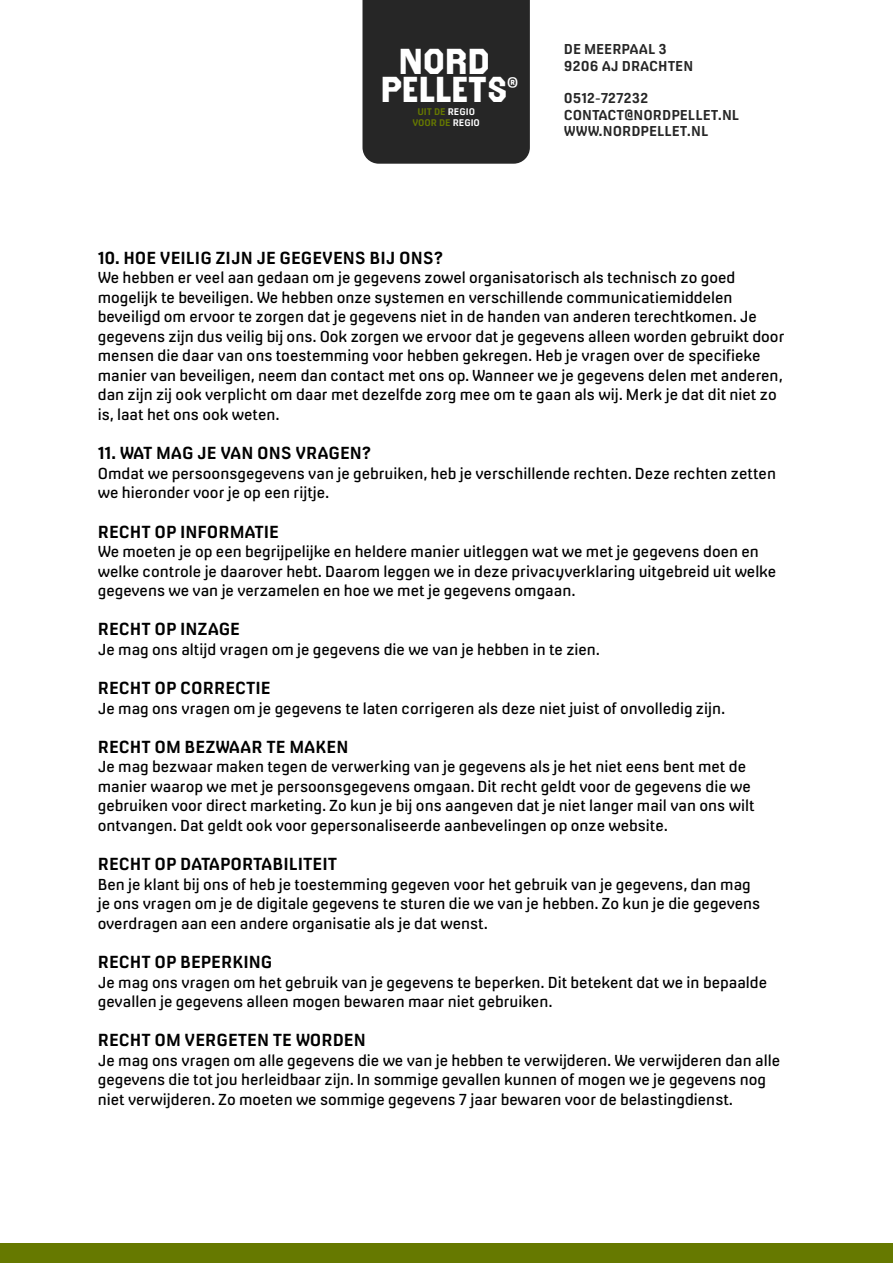
<style>
.page{position:relative;width:893px;height:1263px;background:#fff}
.page>*{position:absolute;margin:0;border:0;box-sizing:border-box;transform-origin:0 0}
.t1{font:31.65px/27.8px "Vintage Gothic";color:#fff;text-align:center;scale:1.16 1}
.t2{font:700 16.5px "Milibus Rg";color:#000}
.t3{font:15px/19.5px "Milibus Rg";color:#000}
.t4{font:700 13.5px/16.5px "Milibus Rg";color:#262626}
.t5{font:700 9.15px/10.4px "Milibus Rg";color:#667900;text-align:center}
.s1{color:#fff}
</style>
<div class="page">
<div style="left:362px;top:0;width:168px;height:164px;background:#262626"></div>
<div style="left:0;top:1243px;width:893px;height:20px;background:#667900"></div>
<h1 class="t1" style="left:383px;top:47px;width:119px">NORD<br>PELLETS<sup>®</sup></h1>
<p class="t5" style="left:412px;top:107px;width:69px">UIT DE <span class="s1">REGIO<br></span>VOOR DE <span class="s1">REGIO</span></p>
<p class="t4" style="left:564px;top:41px;width:131px">DE MEERPAAL 3<br>9206 AJ DRACHTEN</p>
<p class="t4" style="left:564px;top:90px;width:177px">0512-727232<br>CONTACT@NORDPELLET.NL<br>WWW.NORDPELLET.NL</p>
<p class="t2" style="left:98px;top:248px;width:347px">10. HOE VEILIG ZIJN JE GEGEVENS BIJ ONS?</p>
<p class="t3" style="left:98px;top:268px;width:688px">We hebben er veel aan gedaan om je gegevens zowel organisatorisch als technisch zo goed mogelijk te beveiligen. We hebben onze systemen en verschillende communicatiemiddelen beveiligd om ervoor te zorgen dat je gegevens niet in de handen van anderen terechtkomen. Je gegevens zijn dus veilig bij ons. Ook zorgen we ervoor dat je gegevens alleen worden gebruikt door mensen die daar van ons toestemming voor hebben gekregen. Heb je vragen over de specifieke manier van beveiligen, neem dan contact met ons op. Wanneer we je gegevens delen met anderen, dan zijn zij ook verplicht om daar met dezelfde zorg mee om te gaan als wij. Merk je dat dit niet zo is, laat het ons ook weten.</p>
<p class="t2" style="left:98px;top:443px;width:275px">11. WAT MAG JE VAN ONS VRAGEN?</p>
<p class="t3" style="left:98px;top:463px;width:680px">Omdat we persoonsgegevens van je gebruiken, heb je verschillende rechten. Deze rechten zetten we hieronder voor je op een rijtje.</p>
<p class="t2" style="left:98px;top:521px;width:183px">RECHT OP INFORMATIE</p>
<p class="t3" style="left:98px;top:542px;width:680px">We moeten je op een begrijpelijke en heldere manier uitleggen wat we met je gegevens doen en welke controle je daarover hebt. Daarom leggen we in deze privacyverklaring uitgebreid uit welke gegevens we van je verzamelen en hoe we met je gegevens omgaan.</p>
<p class="t2" style="left:98px;top:619px;width:144px">RECHT OP INZAGE</p>
<p class="t3" style="left:98px;top:639px;width:504px">Je mag ons altijd vragen om je gegevens die we van je hebben in te zien.</p>
<p class="t2" style="left:98px;top:678px;width:174px">RECHT OP CORRECTIE</p>
<p class="t3" style="left:98px;top:698px;width:629px">Je mag ons vragen om je gegevens te laten corrigeren als deze niet juist of onvolledig zijn.</p>
<p class="t2" style="left:98px;top:737px;width:252px">RECHT OM BEZWAAR TE MAKEN</p>
<p class="t3" style="left:98px;top:757px;width:658px">Je mag bezwaar maken tegen de verwerking van je gegevens als je het niet eens bent met de manier waarop we met je persoonsgegevens omgaan. Dit recht geldt voor de gegevens die we gebruiken voor direct marketing. Zo kun je bij ons aangeven dat je niet langer mail van ons wilt ontvangen. Dat geldt ook voor gepersonaliseerde aanbevelingen op onze website.</p>
<p class="t2" style="left:98px;top:854px;width:241px">RECHT OP DATAPORTABILITEIT</p>
<p class="t3" style="left:98px;top:874px;width:664px">Ben je klant bij ons of heb je toestemming gegeven voor het gebruik van je gegevens, dan mag je ons vragen om je de digitale gegevens te sturen die we van je hebben. Zo kun je die gegevens overdragen aan een andere organisatie als je dat wenst.</p>
<p class="t2" style="left:98px;top:952px;width:176px">RECHT OP BEPERKING</p>
<p class="t3" style="left:98px;top:972px;width:671px">Je mag ons vragen om het gebruik van je gegevens te beperken. Dit betekent dat we in bepaalde gevallen je gegevens alleen mogen bewaren maar niet gebruiken.</p>
<p class="t2" style="left:98px;top:1030px;width:270px">RECHT OM VERGETEN TE WORDEN</p>
<p class="t3" style="left:98px;top:1050px;width:684px">Je mag ons vragen om alle gegevens die we van je hebben te verwijderen. We verwijderen dan alle gegevens die tot jou herleidbaar zijn. In sommige gevallen kunnen of mogen we je gegevens nog niet verwijderen. Zo moeten we sommige gegevens 7 jaar bewaren voor de belastingdienst.</p>
</div>
